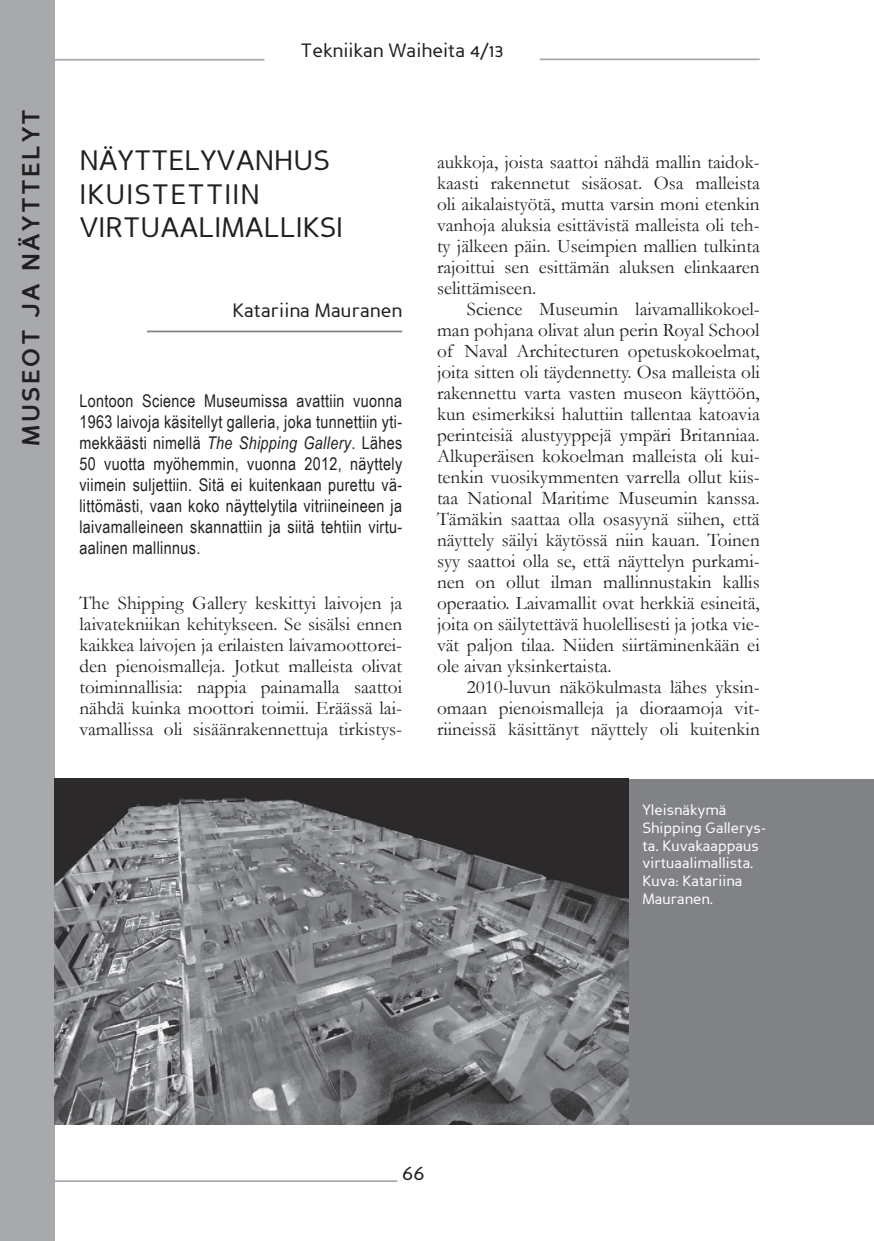
<style>
.page{position:relative;width:874px;height:1241px;background:#fff}
.page>*{position:absolute;margin:0;border:0;box-sizing:border-box;transform-origin:0 0}
.t1{font:28px/33.6px "Perspective Sans";color:#231f20}
.t2{font:700 24.5px "Perspective Sans";letter-spacing:.1em;color:#231f20}
.t3{font:21px "Perspective Sans";color:#231f20}
.t4{font:19.25px/21px "Garamond";color:#231f20;text-align:justify}
.t5{font:19.25px "Perspective Sans";color:#231f20}
.t6{font:17.5px/21px "Arial Narrow";letter-spacing:.02em;color:#231f20;text-align:justify}
.t7{font:14.88px/17.8px "Perspective Sans";color:#fff}
.s1{font-style:italic}
</style>
<div class="page">
<div style="left:0;top:0;width:55px;height:1240px;background:#a7a9ac"></div>
<hr style="left:0;top:1179px;width:397px;height:2px;background:#a7a9ac">
<hr style="left:0;top:59px;width:264px;height:2px;background:#a7a9ac">
<hr style="left:539px;top:58px;width:220px;height:2px;background:#a7a9ac">
<div style="left:619px;top:778px;width:254px;height:346px;background:#808285"></div>
<img style="left:55px;top:778px;width:573px;height:346px">
<hr style="left:147px;top:330px;width:255px;height:2px;background:#808285">
<p class="t2" style="left:21px;top:445px;width:338px;rotate:-90deg">MUSEOT JA NÄYTTELYT</p>
<p class="t5" style="left:300px;top:42px;width:204px">Tekniikan Waiheita 4/13</p>
<h1 class="t1" style="left:79px;top:146px;width:265px">NÄYTTELYVANHUS<br>IKUISTETTIIN<br>VIRTUAALIMALLIKSI</h1>
<p class="t5" style="left:232px;top:303px;width:171px">Katariina Mauranen</p>
<p class="t6" style="left:79px;top:390px;width:324px">Lontoon Science Museumissa avattiin vuonna 1963 laivoja käsitellyt galleria, joka tunnettiin yti&shy;mekkäästi nimellä <span class="s1">The Shipping Gallery</span>. Lähes 50 vuotta myöhemmin, vuonna 2012, näyttely viimein suljettiin. Sitä ei kuitenkaan purettu vä&shy;littömästi, vaan koko näyttelytila vitriineineen ja laivamalleineen skannattiin ja siitä tehtiin virtu&shy;aalinen mallinnus.</p>
<p class="t4" style="left:79px;top:593px;width:324px">The Shipping Gallery keskittyi laivojen ja laivatekniikan kehitykseen. Se sisälsi ennen kaikkea laivojen ja erilaisten laivamoottorei&shy;den pienoismalleja. Jotkut malleista olivat toiminnallisia: nappia painamalla saattoi nähdä kuinka moottori toimii. Eräässä lai&shy;vamallissa oli sisäänrakennettuja tirkistys-</p>
<p class="t4" style="left:437px;top:152px;width:324px">aukkoja, joista saattoi nähdä mallin taidok&shy;kaasti rakennetut sisäosat. Osa malleista oli aikalaistyötä, mutta varsin moni etenkin vanhoja aluksia esittävistä malleista oli teh&shy;ty jälkeen päin. Useimpien mallien tulkinta rajoittui sen esittämän aluksen elinkaaren selittämiseen.</p>
<p class="t4" style="left:437px;top:299px;width:324px;text-indent:30px">Science Museumin laivamallikokoel&shy;man pohjana olivat alun perin Royal School of Naval Architecturen opetuskokoelmat, joita sitten oli täydennetty. Osa malleista oli rakennettu varta vasten museon käyttöön, kun esimerkiksi haluttiin tallentaa katoavia perinteisiä alustyyppejä ympäri Britanniaa.<br>Alkuperäisen kokoelman malleista oli kui&shy;tenkin vuosikymmenten varrella ollut kiis&shy;taa National Maritime Museumin kanssa.<br>Tämäkin saattaa olla osasyynä siihen, että näyttely säilyi käytössä niin kauan. Toinen syy saattoi olla se, että näyttelyn purkami&shy;nen on ollut ilman mallinnustakin kallis operaatio. Laivamallit ovat herkkiä esineitä, joita on säilytettävä huolellisesti ja jotka vie&shy;vät paljon tilaa. Niiden siirtäminenkään ei ole aivan yksinkertaista.</p>
<p class="t4" style="left:437px;top:677px;width:324px;text-indent:30px">2010-luvun näkökulmasta lähes yksin&shy;omaan pienoismalleja ja dioraamoja vit&shy;riineissä käsittänyt näyttely oli kuitenkin</p>
<p class="t7" style="left:642px;top:802px;width:126px">Yleisnäkymä<br>Shipping Gallerys&shy;ta. Kuvakaappaus virtuaalimallista.<br>Kuva: Katariina<br>Mauranen.</p>
<p class="t3" style="left:402px;top:1164px;width:24px">66</p>
</div>
